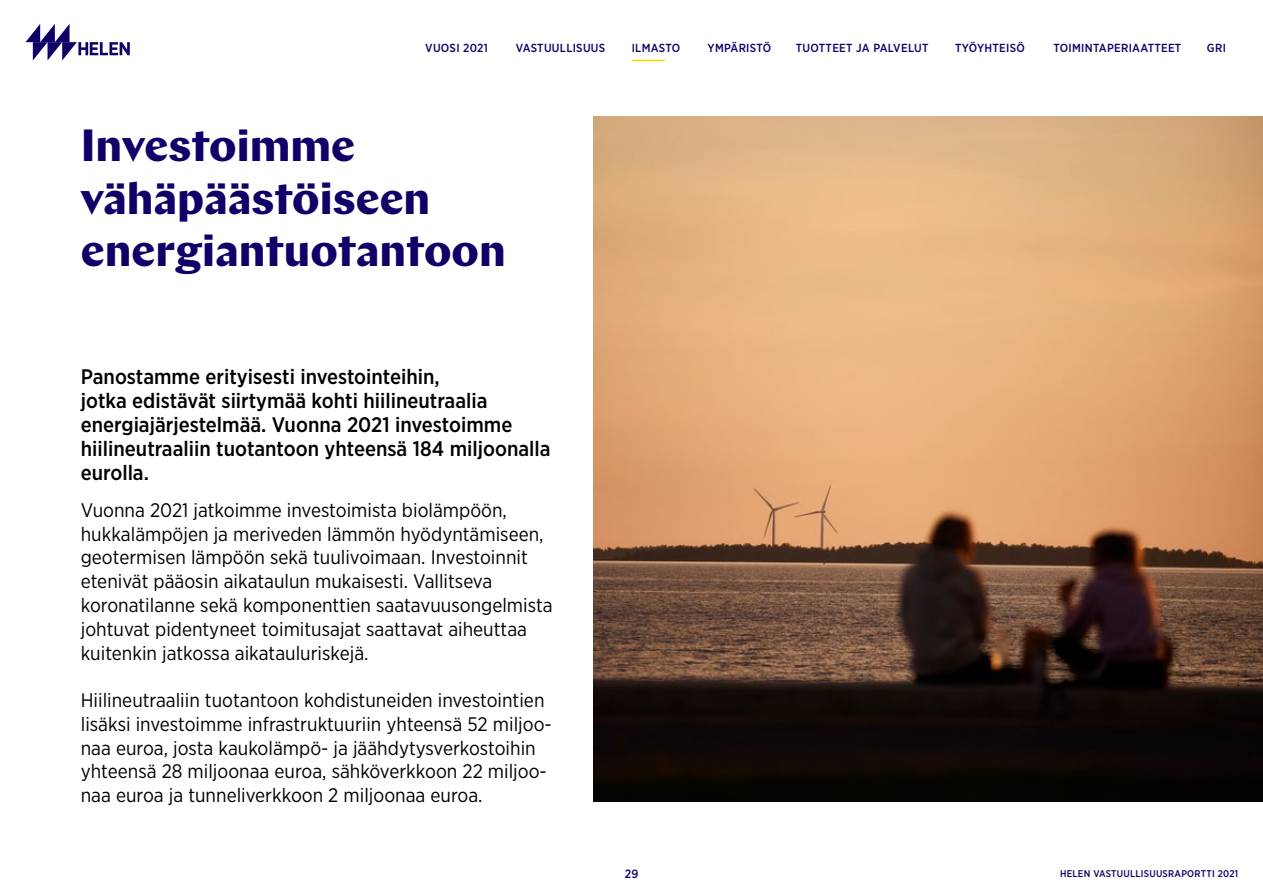
<style>
.page{position:relative;width:1263px;height:893px;background:#fff}
.page>*{position:absolute;margin:0;border:0;box-sizing:border-box;transform-origin:0 0}
.Pääotsikko{font:700 45px/52.5px "Chap";color:#100169}
.Ingressi{font:500 21px/24px "Gotham Narrow";color:#000}
.t1{font:19.5px/23.7px "Gotham Narrow";color:#000}
.t2{font:500 12px "Gotham Narrow";color:#100169}
.t3{font:500 11.7px "Gotham Narrow";letter-spacing:.025em;color:#100169}
.t4{font:500 9.75px "Gotham Narrow";letter-spacing:.025em;color:#100169}
</style>
<div class="page">
<svg style="left:26px;top:24px;width:104px;height:36px"></svg>
<hr style="left:632px;top:60px;width:33px;height:1px;background:#ffd400">
<img style="left:594px;top:117px;width:669px;height:684px">
<p class="t3" style="left:425px;top:41px;width:64px">VUOSI 2021</p>
<p class="t3" style="left:516px;top:41px;width:91px">VASTUULLISUUS</p>
<p class="t3" style="left:632px;top:41px;width:50px">ILMASTO</p>
<p class="t3" style="left:707px;top:41px;width:65px">YMPÄRISTÖ</p>
<p class="t3" style="left:796px;top:41px;width:134px">TUOTTEET JA PALVELUT</p>
<p class="t3" style="left:955px;top:41px;width:71px">TYÖYHTEISÖ</p>
<p class="t3" style="left:1053px;top:41px;width:129px">TOIMINTAPERIAATTEET</p>
<p class="t3" style="left:1207px;top:41px;width:20px">GRI</p>
<p class="Pääotsikko" style="left:81px;top:119px;width:426px">Investoimme vähäpäästöiseen energiantuotantoon</p>
<p class="Ingressi" style="left:81px;top:365px;width:471px">Panostamme erityisesti investointeihin,<br>jotka edistävät siirtymää kohti hiilineutraalia energiajärjestelmää. Vuonna 2021 investoimme hiilineutraaliin tuotantoon yhteensä 184 miljoonalla eurolla.</p>
<p class="t1" style="left:81px;top:498px;width:473px">Vuonna 2021 jatkoimme investoimista biolämpöön, hukkalämpöjen ja meriveden lämmön hyödyntämiseen, geotermisen lämpöön sekä tuulivoimaan. Investoinnit etenivät pääosin aikataulun mukaisesti. Vallitseva koronatilanne sekä komponenttien saatavuusongelmista johtuvat pidentyneet toimitusajat saattavat aiheuttaa kuitenkin jatkossa aikatauluriskejä.</p>
<p class="t1" style="left:81px;top:688px;width:472px">Hiilineutraaliin tuotantoon kohdistuneiden investointien lisäksi investoimme infrastruktuuriin yhteensä 52 miljoo&shy;naa euroa, josta kaukolämpö- ja jäähdytysverkostoihin yhteensä 28 miljoonaa euroa, sähköverkkoon 22 miljoo&shy;naa euroa ja tunneliverkkoon 2 miljoonaa euroa.</p>
<p class="t2" style="left:625px;top:867px;width:15px">29</p>
<p class="t4" style="left:1060px;top:867px;width:180px">HELEN VASTUULLISUUSRAPORTTI 2021</p>
</div>
